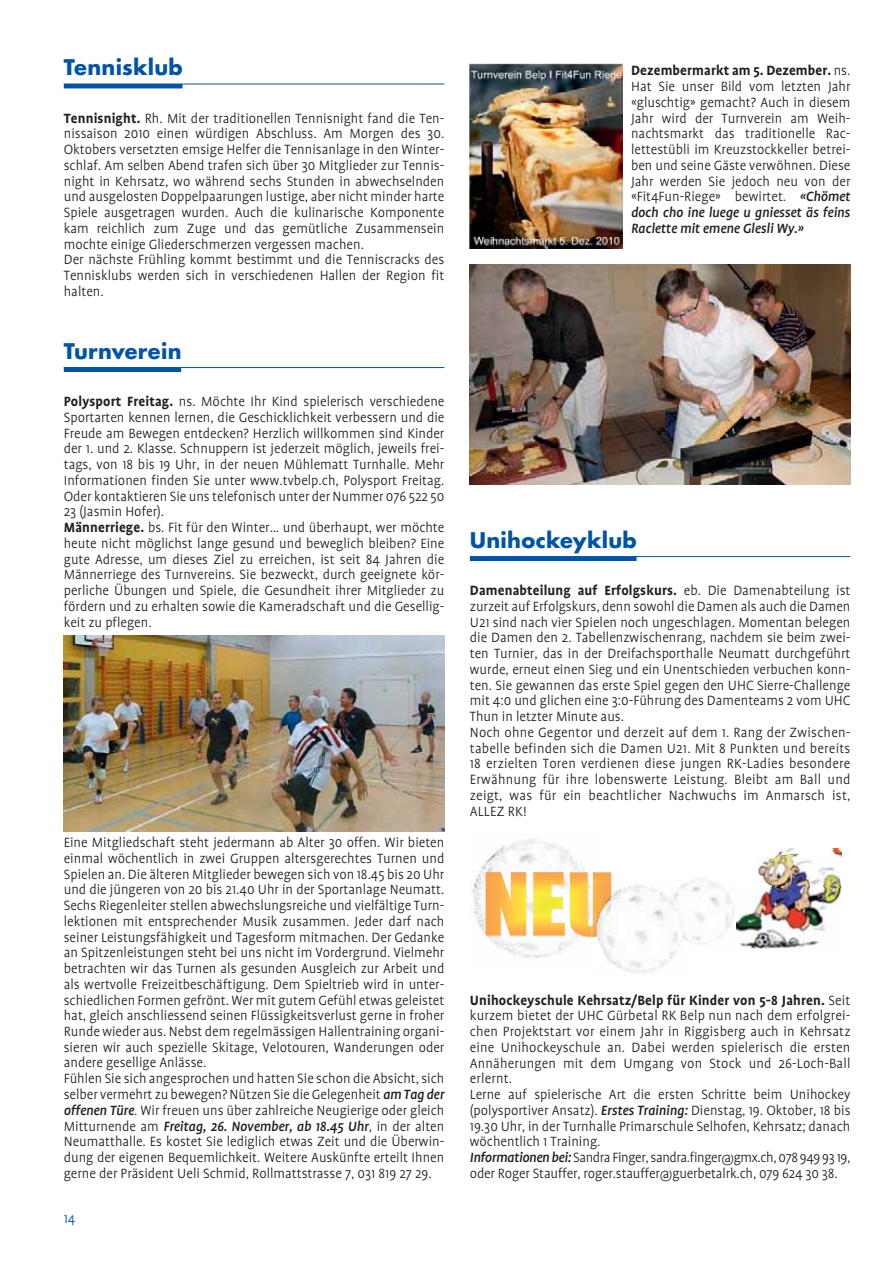
<style>
.page{position:relative;width:893px;height:1263px;background:#fff}
.page>*{position:absolute;margin:0;border:0;box-sizing:border-box;transform-origin:0 0}
.t1{font:700 21px "Futura";letter-spacing:.015em;color:#0054a6}
.t2{font:300 15.3px/15.8px "Profile";color:#231f20}
.t3{font:300 15.3px "Profile";color:#0054a6}
.s1{font-weight:700}
.s2{font-weight:500;font-style:italic}
</style>
<div class="page">
<hr style="left:64px;top:84px;width:119px;height:4px;background:#0054a6">
<hr style="left:64px;top:84px;width:380px;height:1px;background:#0054a6">
<div style="left:64px;top:367px;width:117px;height:5px;background:#0054a6"></div>
<hr style="left:64px;top:367px;width:380px;height:1px;background:#0054a6">
<img style="left:64px;top:635px;width:380px;height:196px">
<div style="left:470px;top:556px;width:166px;height:5px;background:#0054a6"></div>
<hr style="left:470px;top:556px;width:380px;height:1px;background:#0054a6">
<img style="left:470px;top:64px;width:153px;height:185px">
<img style="left:470px;top:264px;width:380px;height:221px">
<img style="left:472px;top:839px;width:113px;height:119px">
<img style="left:780px;top:848px;width:60px;height:3px">
<svg style="left:773px;top:851px;width:26px;height:6px"></svg>
<img style="left:757px;top:857px;width:83px;height:29px">
<svg style="left:832px;top:850px;width:9px;height:8px"></svg>
<img style="left:770px;top:886px;width:40px;height:2px">
<img style="left:737px;top:888px;width:103px;height:61px">
<svg style="left:822px;top:886px;width:19px;height:3px"></svg>
<svg style="left:487px;top:874px;width:40px;height:63px"></svg>
<img style="left:486px;top:872px;width:25px;height:63px">
<img style="left:533px;top:872px;width:32px;height:63px">
<img style="left:570px;top:872px;width:41px;height:2px">
<img style="left:691px;top:878px;width:46px;height:66px">
<img style="left:600px;top:931px;width:78px;height:42px">
<img style="left:612px;top:882px;width:52px;height:40px">
<img style="left:597px;top:938px;width:3px;height:6px">
<svg style="left:535px;top:874px;width:77px;height:64px"></svg>
<img style="left:592px;top:882px;width:19px;height:55px">
<img style="left:664px;top:882px;width:25px;height:68px">
<h1 class="t1" style="left:64px;top:58px;width:121px">Tennisklub</h1>
<p class="t2" style="left:64px;top:111px;width:382px"><span class="s1">Tennisnight.</span> Rh. Mit der traditionellen Tennisnight fand die Ten&shy;nissaison 2010 einen würdigen Abschluss. Am Morgen des 30.<br>Oktobers versetzten emsige Helfer die Tennisanlage in den Winter&shy;schlaf. Am selben Abend trafen sich über 30 Mitglieder zur Tennis&shy;night in Kehrsatz, wo während sechs Stunden in abwechselnden und ausgelosten Doppelpaarungen lustige, aber nicht minder harte Spiele ausgetragen wurden. Auch die kulinarische Komponente kam reichlich zum Zuge und das gemütliche Zusammensein mochte einige Gliederschmerzen vergessen machen.<br>Der nächste Frühling kommt bestimmt und die Tenniscracks des Tennisklubs werden sich in verschiedenen Hallen der Region fit halten.</p>
<h1 class="t1" style="left:64px;top:341px;width:119px">Turnverein</h1>
<p class="t2" style="left:64px;top:395px;width:382px"><span class="s1">Polysport Freitag.</span> ns. Möchte Ihr Kind spielerisch verschiedene Sportarten kennen lernen, die Geschicklichkeit verbessern und die Freude am Bewegen entdecken? Herzlich willkommen sind Kinder der 1. und 2. Klasse. Schnuppern ist jederzeit möglich, jeweils frei&shy;tags, von 18 bis 19 Uhr, in der neuen Mühlematt Turnhalle. Mehr Informationen finden Sie unter www.tvbelp.ch, Polysport Freitag.<br>Oder kontaktieren Sie uns telefonisch unter der Nummer 076 522 50<br>23 (Jasmin Hofer).<br><span class="s1">Männerriege.</span> bs. Fit für den Winter… und überhaupt, wer möchte heute nicht möglichst lange gesund und beweglich bleiben? Eine gute Adresse, um dieses Ziel zu erreichen, ist seit 84 Jahren die Männerriege des Turnvereins. Sie bezweckt, durch geeignete kör&shy;perliche Übungen und Spiele, die Gesundheit ihrer Mitglieder zu fördern und zu erhalten sowie die Kameradschaft und die Gesellig&shy;keit zu pflegen.</p>
<p class="t2" style="left:64px;top:836px;width:382px">Eine Mitgliedschaft steht jedermann ab Alter 30 offen. Wir bieten einmal wöchentlich in zwei Gruppen altersgerechtes Turnen und Spielen an. Die älteren Mitglieder bewegen sich von 18.45 bis 20 Uhr und die jüngeren von 20 bis 21.40 Uhr in der Sportanlage Neumatt.<br>Sechs Riegenleiter stellen abwechslungsreiche und vielfältige Turn&shy;lektionen mit entsprechender Musik zusammen. Jeder darf nach seiner Leistungsfähigkeit und Tagesform mitmachen. Der Gedanke an Spitzenleistungen steht bei uns nicht im Vordergrund. Vielmehr betrachten wir das Turnen als gesunden Ausgleich zur Arbeit und als wertvolle Freizeitbeschäftigung. Dem Spieltrieb wird in unter&shy;schiedlichen Formen gefrönt. Wer mit gutem Gefühl etwas geleistet hat, gleich anschliessend seinen Flüssigkeitsverlust gerne in froher Runde wieder aus. Nebst dem regelmässigen Hallentraining organi&shy;sieren wir auch spezielle Skitage, Velotouren, Wanderungen oder andere gesellige Anlässe.<br>Fühlen Sie sich angesprochen und hatten Sie schon die Absicht, sich selber vermehrt zu bewegen? Nützen Sie die Gelegenheit <span class="s2">am Tag der offenen Türe</span>. Wir freuen uns über zahlreiche Neugierige oder gleich Mitturnende am <span class="s2">Freitag, 26. November, ab 18.45 Uhr</span>, in der alten Neumatthalle. Es kostet Sie lediglich etwas Zeit und die Überwin&shy;dung der eigenen Bequemlichkeit. Weitere Auskünfte erteilt Ihnen gerne der Präsident Ueli Schmid, Rollmattstrasse 7, 031 819 27 29.</p>
<p class="t3" style="left:64px;top:1212px;width:13px">14</p>
<p class="t2" style="left:631px;top:64px;width:221px;text-align:justify"><span class="s1">Dezembermarkt am 5. Dezember.</span> ns.<br>Hat Sie unser Bild vom letzten Jahr «gluschtig» gemacht? Auch in diesem Jahr wird der Turnverein am Weih&shy;nachtsmarkt das traditionelle Rac&shy;lettestübli im Kreuzstockkeller betrei&shy;ben und seine Gäste verwöhnen. Diese Jahr werden Sie jedoch neu von der «Fit4Fun-Riege» bewirtet. <span class="s2">«Chömet doch cho ine luege u gniesset äs feins Raclette mit emene Glesli Wy.»</span></p>
<h1 class="t1" style="left:470px;top:530px;width:169px">Unihockeyklub</h1>
<p class="t2" style="left:470px;top:584px;width:382px"><span class="s1">Damenabteilung auf Erfolgskurs.</span> eb. Die Damenabteilung ist zurzeit auf Erfolgskurs, denn sowohl die Damen als auch die Damen U21 sind nach vier Spielen noch ungeschlagen. Momentan belegen die Damen den 2. Tabellenzwischenrang, nachdem sie beim zwei&shy;ten Turnier, das in der Dreifachsporthalle Neumatt durchgeführt wurde, erneut einen Sieg und ein Unentschieden verbuchen konn&shy;ten. Sie gewannen das erste Spiel gegen den UHC Sierre-Challenge mit 4:0 und glichen eine 3:0-Führung des Damenteams 2 vom UHC Thun in letzter Minute aus.<br>Noch ohne Gegentor und derzeit auf dem 1. Rang der Zwischen&shy;tabelle befinden sich die Damen U21. Mit 8 Punkten und bereits 18 erzielten Toren verdienen diese jungen RK-Ladies besondere Erwähnung für ihre lobenswerte Leistung. Bleibt am Ball und zeigt, was für ein beachtlicher Nachwuchs im Anmarsch ist, ALLEZ RK!</p>
<p class="t2" style="left:470px;top:993px;width:382px"><span class="s1">Unihockeyschule Kehrsatz/Belp für Kinder von 5-8 Jahren.</span> Seit kurzem bietet der UHC Gürbetal RK Belp nun nach dem erfolgrei&shy;chen Projektstart vor einem Jahr in Riggisberg auch in Kehrsatz eine Unihockeyschule an. Dabei werden spielerisch die ersten Annäherungen mit dem Umgang von Stock und 26-Loch-Ball erlernt.<br>Lerne auf spielerische Art die ersten Schritte beim Unihockey (polysportiver Ansatz). <span class="s2">Erstes Training:</span> Dienstag, 19. Oktober, 18 bis 19.30 Uhr, in der Turnhalle Primarschule Selhofen, Kehrsatz; danach wöchentlich 1 Training.<br><span class="s2">Informationen bei:</span> Sandra Finger, sandra.finger@gmx.ch, 078 949 93 19, oder Roger Stauffer, roger.stauffer@guerbetalrk.ch, 079 624 30 38.</p>
</div>
